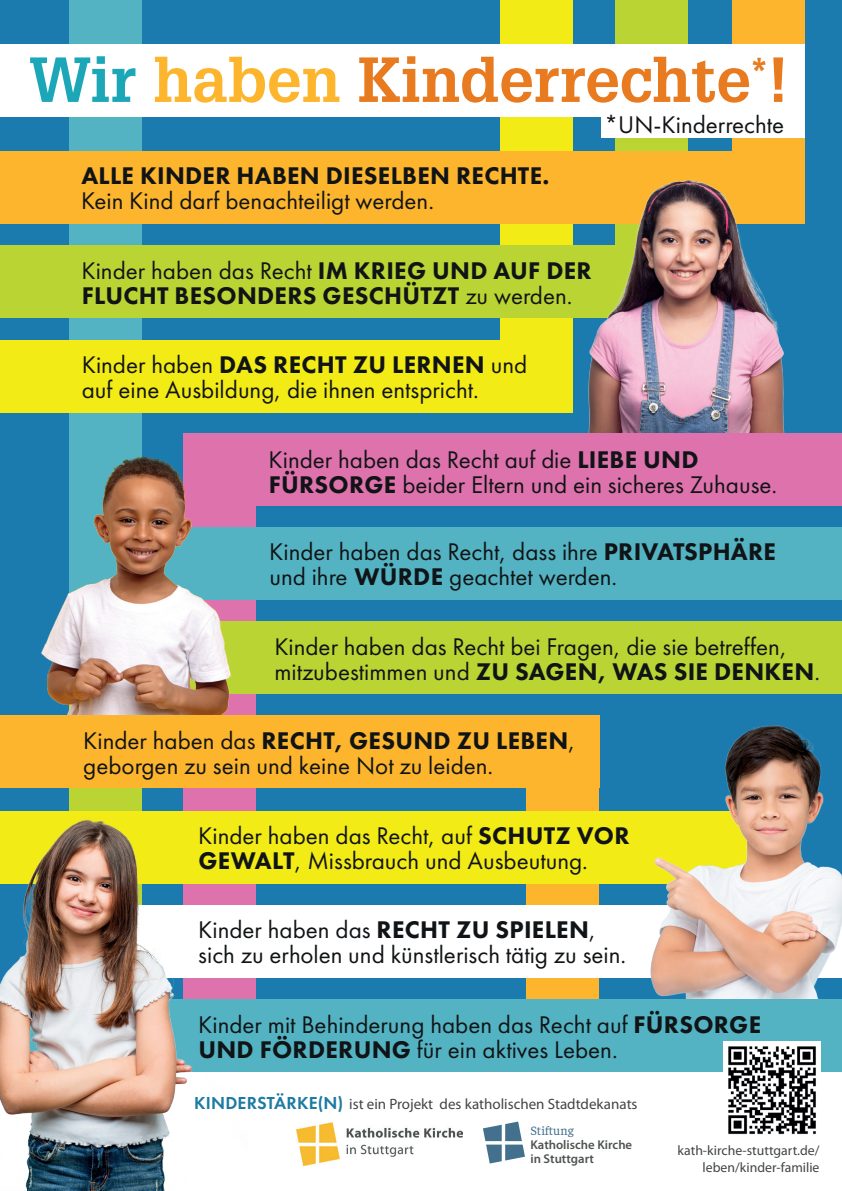
<style>
.page{position:relative;width:842px;height:1191px;background:#1b7baf}
.page>*{position:absolute;margin:0;border:0;box-sizing:border-box;transform-origin:0 0}
.t1{font:700 62.1px "Glypha LT";color:#e87a20}
.t2{font:25px/25px "Futura PT";color:#111416}
.t3{font:800 25px/25px "Futura PT";letter-spacing:.01em;color:#111416}
.t4{font:15px "Myriad Pro";color:#424546}
.t5{font:13.8px/16.5px "Myriad Pro";color:#424546;text-align:right}
.t6{font:600 12.7px/13.8px "Myriad Pro";color:#4f5252}
.t7{font:12.7px "Faustina";color:#43718d}
.s1{color:#1ca7b8}
.s2{color:#fcb52c}
.s3{font-weight:400}
.s4{font-weight:800}
.s5{font-family:"Futura PT";font-weight:600;font-size:18px;color:#1d7aa3}
</style>
<div class="page">
<div style="left:527px;top:769px;width:72px;height:266px;background:#fcb52c"></div>
<div style="left:183px;top:433px;width:73px;height:608px;background:#de72ac"></div>
<div style="left:70px;top:0;width:72px;height:594px;background:#53b3c2"></div>
<div style="left:0;top:340px;width:568px;height:72px;background:#f2eb16"></div>
<div style="left:501px;top:0;width:72px;height:412px;background:#f2eb16"></div>
<div style="left:0;top:1020px;width:842px;height:171px;background:#fff"></div>
<svg style="left:483px;top:1121px;width:42px;height:42px"></svg>
<img style="left:296px;top:1122px;width:167px;height:43px">
<div style="left:0;top:245px;width:668px;height:73px;background:#bad533"></div>
<div style="left:615px;top:0;width:73px;height:317px;background:#bad533"></div>
<div style="left:90px;top:527px;width:752px;height:72px;background:#53b3c2"></div>
<div style="left:732px;top:0;width:72px;height:224px;background:#fcb52c"></div>
<div style="left:0;top:151px;width:762px;height:73px;background:#fcb52c"></div>
<img style="left:473px;top:179px;width:312px;height:254px">
<div style="left:183px;top:433px;width:659px;height:73px;background:#de72ac"></div>
<div style="left:59px;top:621px;width:783px;height:72px;background:#bad533"></div>
<div style="left:0;top:811px;width:787px;height:72px;background:#f2eb16"></div>
<div style="left:68px;top:905px;width:774px;height:72px;background:#fff"></div>
<img style="left:41px;top:454px;width:203px;height:261px">
<div style="left:0;top:44px;width:804px;height:73px;background:#fff"></div>
<div style="left:0;top:715px;width:599px;height:73px;background:#fcb52c"></div>
<img style="left:637px;top:725px;width:205px;height:274px">
<div style="left:0;top:999px;width:842px;height:72px;background:#53b3c2"></div>
<img style="left:0;top:788px;width:248px;height:403px">
<img style="left:723px;top:1041px;width:98px;height:94px">
<div style="left:601px;top:111px;width:203px;height:27px;background:#fff"></div>
<h1 class="t1" style="left:28px;top:41px;width:761px"><span class="s1">Wir</span> <span class="s2">haben</span> Kinderrechte<sup>*</sup>!</h1>
<p class="t3" style="left:81px;top:162px;width:469px">ALLE KINDER HABEN DIESELBEN RECHTE.</p>
<p class="t2" style="left:81px;top:188px;width:354px">Kein Kind darf benachteiligt werden.</p>
<p class="t2" style="left:604px;top:112px;width:182px">*UN-Kinderrechte</p>
<p class="t3" style="left:82px;top:258px;width:512px"><span class="s3">Kinder haben das Recht</span> IM KRIEG UND AUF DER<br>FLUCHT BESONDERS GESCHÜTZT <span class="s3">zu werden.</span></p>
<p class="t2" style="left:82px;top:352px;width:447px">Kinder haben <span class="s4">DAS RECHT ZU LERNEN</span> und auf eine Ausbildung, die ihnen entspricht.</p>
<p class="t2" style="left:269px;top:446px;width:510px">Kinder haben das Recht auf die <span class="s4">LIEBE UND<br>FÜRSORGE</span> beider Eltern und ein sicheres Zuhause.</p>
<p class="t2" style="left:269px;top:539px;width:508px">Kinder haben das Recht, dass ihre <span class="s4">PRIVATSPHÄRE </span>und ihre <span class="s4">WÜRDE</span> geachtet werden.</p>
<p class="t2" style="left:274px;top:633px;width:547px">Kinder haben das Recht bei Fragen, die sie betreffen, mitzubestimmen und <span class="s4">ZU SAGEN, WAS SIE DENKEN</span>.</p>
<p class="t2" style="left:83px;top:728px;width:493px">Kinder haben das <span class="s4">RECHT, GESUND ZU LEBEN</span>, geborgen zu sein und keine Not zu leiden.</p>
<p class="t2" style="left:198px;top:823px;width:433px">Kinder haben das Recht, auf <span class="s4">SCHUTZ VOR<br>GEWALT</span>, Missbrauch und Ausbeutung.</p>
<p class="t2" style="left:198px;top:917px;width:429px">Kinder haben das <span class="s4">RECHT ZU SPIELEN</span>, sich zu erholen und künstlerisch tätig zu sein.</p>
<p class="t2" style="left:198px;top:1012px;width:564px">Kinder mit Behinderung haben das Recht auf <span class="s4">FÜRSORGE<br>UND FÖRDERUNG</span> für ein aktives Leben.</p>
<p class="t4" style="left:194px;top:1094px;width:445px"><span class="s5">KINDERSTÄRKE(N)</span> ist ein Projekt des katholischen Stadtdekanats</p>
<p class="t7" style="left:530px;top:1122px;width:45px">Stiftung</p>
<p class="t6" style="left:530px;top:1137px;width:103px">Katholische Kirche in Stuttgart</p>
<p class="t5" style="left:677px;top:1141px;width:143px">kath-kirche-stuttgart.de/ leben/kinder-familie</p>
</div>
